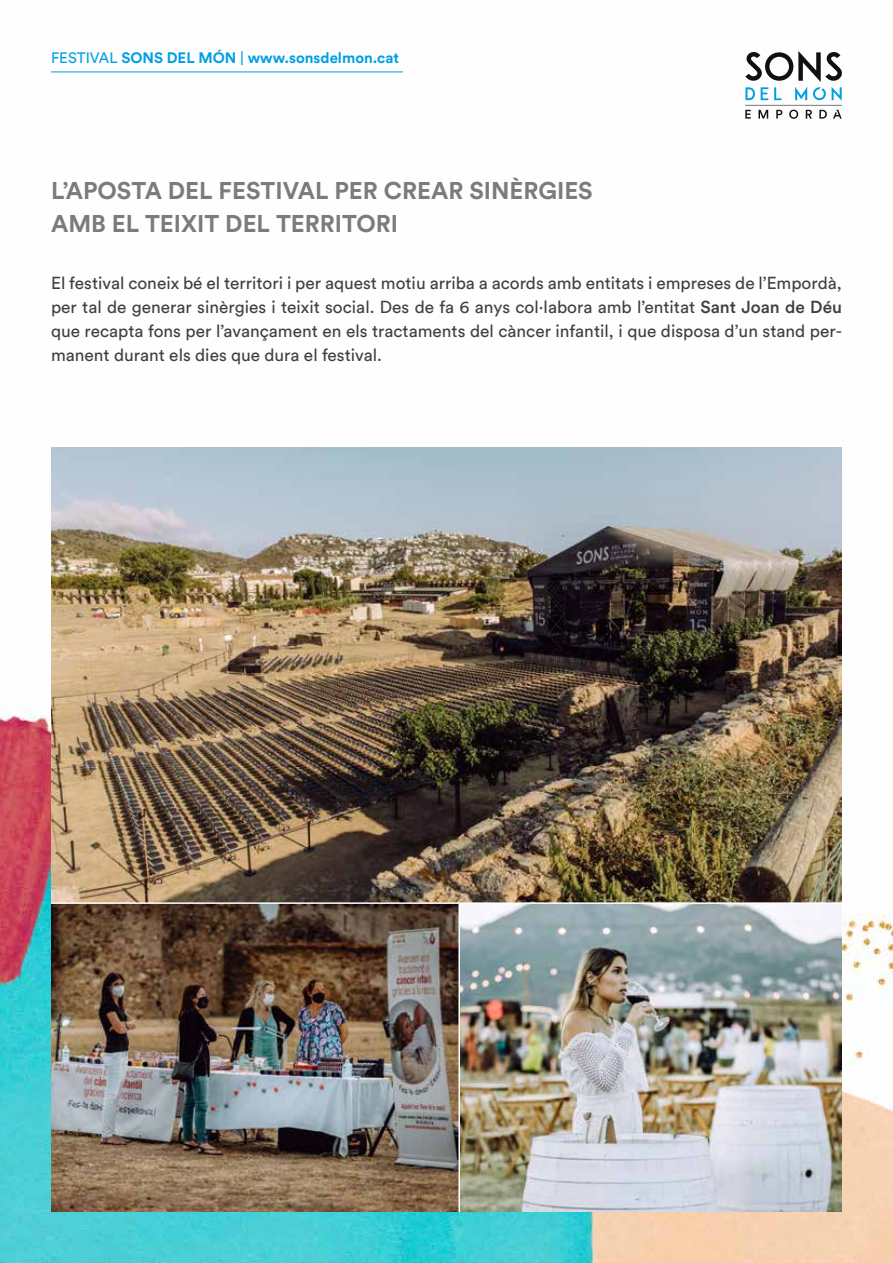
<style>
.page{position:relative;width:893px;height:1263px;background:#fff}
.page>*{position:absolute;margin:0;border:0;box-sizing:border-box;transform-origin:0 0}
.t1{font:700 24px/33px "Circular Std";color:#7c7b7b}
.t2{font:17.25px/24px "Circular Std";color:#404040;text-align:justify}
.t3{font:700 15px "Circular Std";color:#009fe3}
.s1{font-weight:400}
.s2{font-weight:500}
</style>
<div class="page">
<img style="left:0;top:71px;width:893px;height:1192px">
<hr style="left:51px;top:72px;width:352px;height:1px;background:#009fe3">
<hr style="left:745px;top:105px;width:97px;height:1px;background:#120f0d">
<svg style="left:745px;top:110px;width:6px;height:9px"></svg>
<svg style="left:758px;top:110px;width:10px;height:9px"></svg>
<svg style="left:776px;top:110px;width:6px;height:9px"></svg>
<svg style="left:789px;top:110px;width:9px;height:9px"></svg>
<svg style="left:806px;top:110px;width:6px;height:9px"></svg>
<svg style="left:819px;top:110px;width:8px;height:9px"></svg>
<svg style="left:833px;top:110px;width:9px;height:9px"></svg>
<svg style="left:745px;top:51px;width:97px;height:50px"></svg>
<img style="left:51px;top:447px;width:791px;height:455px">
<img style="left:51px;top:904px;width:791px;height:308px">
<hr style="left:51px;top:902px;width:791px;height:2px;background:#fff">
<hr style="left:458px;top:904px;width:2px;height:308px;background:#fff">
<p class="t3" style="left:51px;top:48px;width:350px"><span class="s1">FESTIVAL</span> SONS DEL MÓN <span class="s1">|</span> www.sonsdelmon.cat</p>
<h1 class="t1" style="left:51px;top:174px;width:543px">L’APOSTA DEL FESTIVAL PER CREAR SINÈRGIES<br>AMB EL TEIXIT DEL TERRITORI</h1>
<p class="t2" style="left:51px;top:271px;width:792px">El festival coneix bé el territori i per aquest motiu arriba a acords amb entitats i empreses de l’Empordà, per tal de generar sinèrgies i teixit social. Des de fa 6 anys col·labora amb l’entitat <span class="s2">Sant Joan de Déu </span>que recapta fons per l’avançament en els tractaments del càncer infantil, i que disposa d’un stand per&shy;manent durant els dies que dura el festival.</p>
</div>
